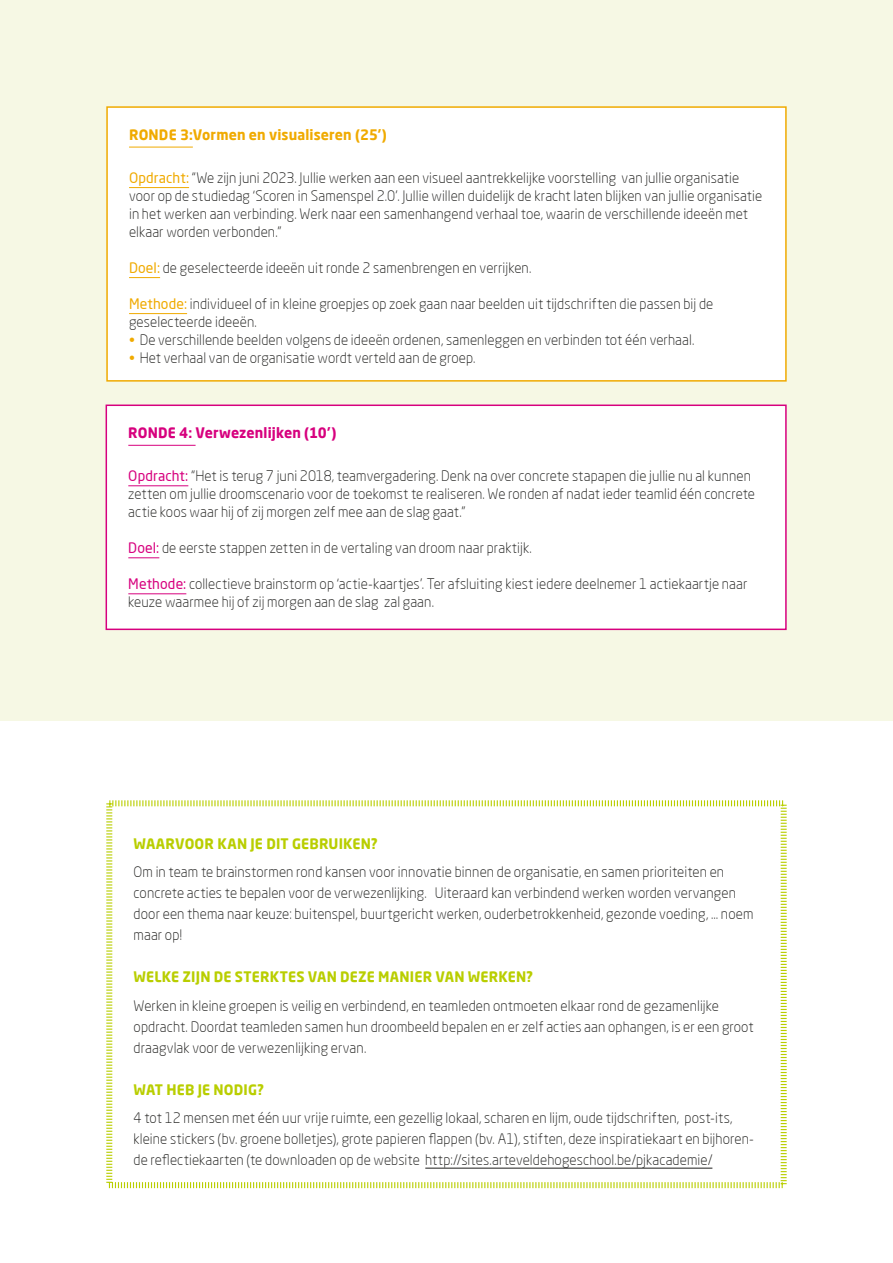
<style>
.page{position:relative;width:893px;height:1263px;background:#fff}
.page>*{position:absolute;margin:0;border:0;box-sizing:border-box;transform-origin:0 0}
.t1{font:300 14.25px/18px "Neo Sans Pro";letter-spacing:.005em;color:#1d1d1b}
.t2{font:700 14.25px "Neo Sans Pro";letter-spacing:.015em;color:#b9ce00}
.t3{font:700 14.25px "Neo Sans Pro";letter-spacing:.01em;color:#f0aa00}
.t4{font:700 14.25px "Neo Sans Pro";letter-spacing:.01em;color:#d7007e}
.s1{font-weight:400;color:#f0aa00}
.s2{color:#f0aa00}
.s3{font-weight:400;color:#d7007e}
</style>
<div class="page">
<div style="left:0;top:0;width:893px;height:720px;background:#f6f8e4"></div>
<div style="left:106px;top:405px;width:680px;height:224px;background:#fff"></div>
<hr style="left:128px;top:445px;width:68px;height:1px;background:#d7007e">
<hr style="left:128px;top:485px;width:60px;height:1px;background:#d7007e">
<hr style="left:128px;top:557px;width:31px;height:1px;background:#d7007e">
<hr style="left:128px;top:593px;width:58px;height:1px;background:#d7007e">
<div style="left:106px;top:404px;width:681px;height:226px;border:2px solid #d7007e"></div>
<svg style="left:106px;top:800px;width:681px;height:389px"></svg>
<div style="left:107px;top:107px;width:679px;height:274px;background:#fff"></div>
<hr style="left:129px;top:147px;width:64px;height:1px;background:#f0aa00">
<hr style="left:129px;top:187px;width:60px;height:1px;background:#f0aa00">
<hr style="left:129px;top:277px;width:31px;height:1px;background:#f0aa00">
<hr style="left:129px;top:313px;width:58px;height:1px;background:#f0aa00">
<div style="left:106px;top:106px;width:681px;height:276px;border:2px solid #f0aa00"></div>
<p class="t3" style="left:129px;top:125px;width:259px">RONDE 3:Vormen en visualiseren (25’)</p>
<p class="t1" style="left:129px;top:169px;width:635px"><span class="s1">Opdracht:</span> “We zijn juni 2023. Jullie werken aan een visueel aantrekkelijke voorstelling van jullie organisatie voor op de studiedag ‘Scoren in Samenspel 2.0’. Jullie willen duidelijk de kracht laten blijken van jullie organisatie in het werken aan verbinding. Werk naar een samenhangend verhaal toe, waarin de verschillende ideeën met elkaar worden verbonden.”</p>
<p class="t1" style="left:129px;top:259px;width:404px"><span class="s1">Doel:</span> de geselecteerde ideeën uit ronde 2 samenbrengen en verrijken.</p>
<p class="t1" style="left:129px;top:295px;width:586px"><span class="s1">Methode:</span> individueel of in kleine groepjes op zoek gaan naar beelden uit tijdschriften die passen bij de geselecteerde ideeën.</p>
<p class="t1" style="left:129px;top:331px;width:567px"><span class="s2">•</span> De verschillende beelden volgens de ideeën ordenen, samenleggen en verbinden tot één verhaal.</p>
<p class="t1" style="left:129px;top:349px;width:348px"><span class="s2">•</span> Het verhaal van de organisatie wordt verteld aan de groep.</p>
<p class="t4" style="left:128px;top:423px;width:210px">RONDE 4: Verwezenlijken (10’)</p>
<p class="t1" style="left:128px;top:467px;width:628px"><span class="s3">Opdracht:</span> “Het is terug 7 juni 2018, teamvergadering. Denk na over concrete stapapen die jullie nu al kunnen zetten om jullie droomscenario voor de toekomst te realiseren. We ronden af nadat ieder teamlid één concrete actie koos waar hij of zij morgen zelf mee aan de slag gaat.”</p>
<p class="t1" style="left:128px;top:539px;width:405px"><span class="s3">Doel:</span> de eerste stappen zetten in de vertaling van droom naar praktijk.</p>
<p class="t1" style="left:128px;top:575px;width:621px"><span class="s3">Methode:</span> collectieve brainstorm op ‘actie-kaartjes’. Ter afsluiting kiest iedere deelnemer 1 actiekaartje naar keuze waarmee hij of zij morgen aan de slag zal gaan.</p>
<p class="t2" style="left:134px;top:834px;width:246px">WAARVOOR KAN JE DIT GEBRUIKEN?</p>
<p class="t1" style="left:134px;top:861px;width:621px;line-height:21px">Om in team te brainstormen rond kansen voor innovatie binnen de organisatie, en samen prioriteiten en concrete acties te bepalen voor de verwezenlijking. Uiteraard kan verbindend werken worden vervangen door een thema naar keuze: buitenspel, buurtgericht werken, ouderbetrokkenheid, gezonde voeding, … noem maar op!</p>
<p class="t2" style="left:134px;top:968px;width:401px">WELKE ZIJN DE STERKTES VAN DEZE MANIER VAN WERKEN?</p>
<p class="t1" style="left:134px;top:995px;width:622px;line-height:21px">Werken in kleine groepen is veilig en verbindend, en teamleden ontmoeten elkaar rond de gezamenlijke opdracht. Doordat teamleden samen hun droombeeld bepalen en er zelf acties aan ophangen, is er een groot draagvlak voor de verwezenlijking ervan.</p>
<p class="t2" style="left:134px;top:1080px;width:132px">WAT HEB JE NODIG?</p>
<p class="t1" style="left:134px;top:1107px;width:622px;line-height:21px">4 tot 12 mensen met één uur vrije ruimte, een gezellig lokaal, scharen en lijm, oude tijdschriften, post-its, kleine stickers (bv. groene bolletjes), grote papieren flappen (bv. A1), stiften, deze inspiratiekaart en bijhoren&shy;de reflectiekaarten (te downloaden op de website http://sites.arteveldehogeschool.be/pjkacademie/</p>
</div>
